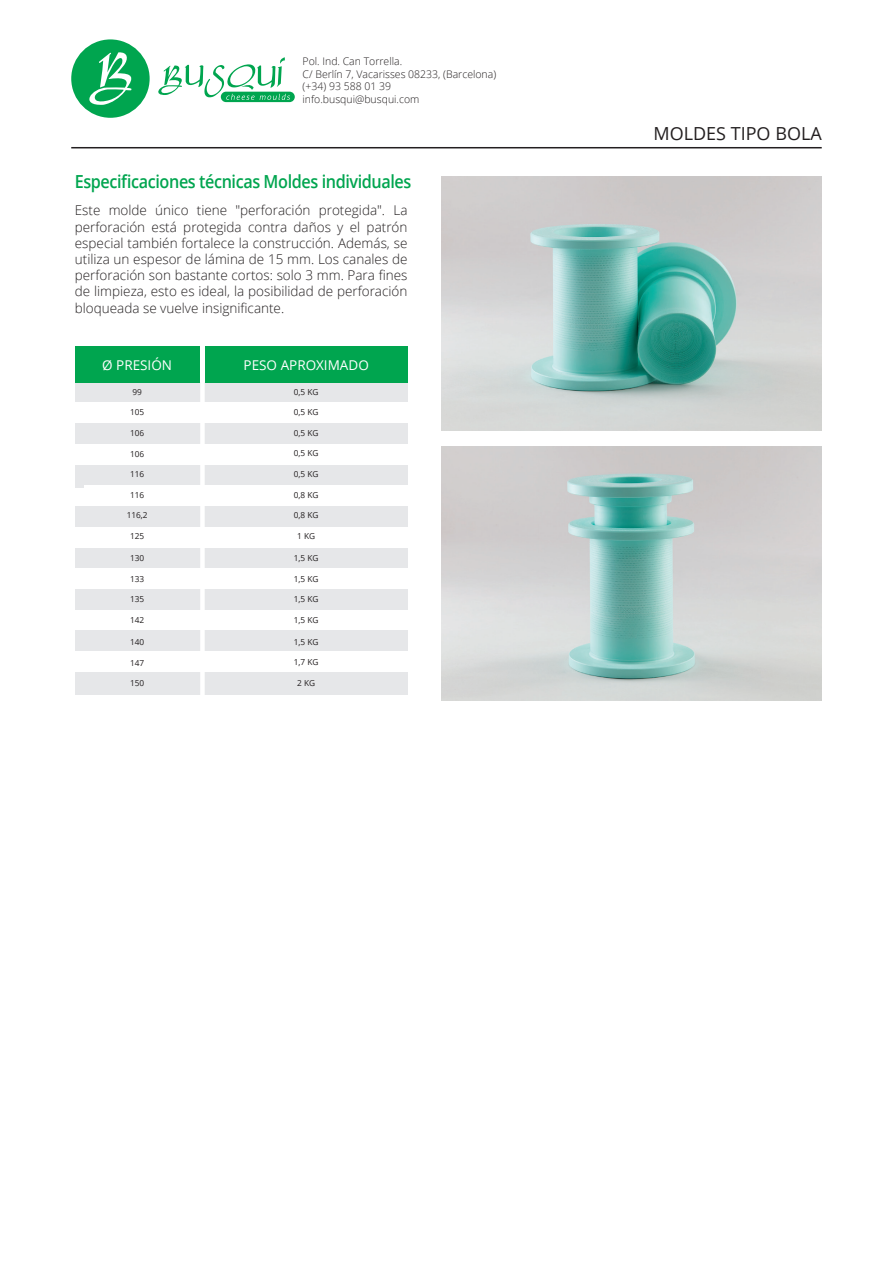
<style>
.page{position:relative;width:893px;height:1263px;background:#fff}
.page>*{position:absolute;margin:0;border:0;box-sizing:border-box;transform-origin:0 0}
.t1{font:600 18px "Open Sans";letter-spacing:-.025em;color:#00a54f;scale:.9 1}
.t2{font:18px "Open Sans";color:#231f20}
.t3{font:300 13.5px/16.2px "Open Sans";color:#231f20;text-align:justify}
.t4{font:13.5px "Open Sans";color:#fff}
.t5{font:300 10.5px/12.6px "Open Sans";color:#231f20}
.t6{font:8.25px "Open Sans";color:#231f20}
</style>
<div class="page">
<div style="left:75px;top:382px;width:332px;height:22px;background:#e6e7e9"></div>
<div style="left:75px;top:403px;width:332px;height:22px;background:#fff"></div>
<div style="left:75px;top:423px;width:332px;height:23px;background:#e6e7e9"></div>
<div style="left:75px;top:444px;width:332px;height:22px;background:#fff"></div>
<div style="left:75px;top:465px;width:332px;height:22px;background:#e6e7e9"></div>
<div style="left:84px;top:486px;width:332px;height:22px;background:#fff"></div>
<div style="left:75px;top:506px;width:332px;height:22px;background:#e6e7e9"></div>
<div style="left:75px;top:527px;width:332px;height:22px;background:#fff"></div>
<div style="left:75px;top:548px;width:332px;height:22px;background:#e6e7e9"></div>
<div style="left:75px;top:569px;width:332px;height:22px;background:#fff"></div>
<div style="left:75px;top:589px;width:332px;height:22px;background:#e6e7e9"></div>
<div style="left:75px;top:610px;width:332px;height:22px;background:#fff"></div>
<div style="left:75px;top:631px;width:332px;height:22px;background:#e6e7e9"></div>
<div style="left:75px;top:652px;width:332px;height:22px;background:#fff"></div>
<div style="left:75px;top:672px;width:332px;height:22px;background:#e6e7e9"></div>
<div style="left:221px;top:92px;width:74px;height:10px;background:#00a54f;border-radius:5px"></div>
<svg style="left:158px;top:57px;width:132px;height:43px"></svg>
<div style="left:71px;top:39px;width:79px;height:79px;background:#00a54f;border-radius:50%"></div>
<svg style="left:79px;top:52px;width:53px;height:54px"></svg>
<hr style="left:71px;top:147px;width:751px;height:1px;background:#231f20">
<div style="left:75px;top:347px;width:124px;height:36px;background:#00a54f"></div>
<div style="left:205px;top:347px;width:202px;height:36px;background:#00a54f"></div>
<div style="left:200px;top:347px;width:5px;height:893px;background:#fff"></div>
<img style="left:441px;top:177px;width:381px;height:254px">
<img style="left:441px;top:447px;width:381px;height:253px">
<p class="t5" style="left:303px;top:55px;width:195px">Pol. Ind. Can Torrella.<br>C/ Berlín 7, Vacarisses 08233, (Barcelona) (+34) 93 588 01 39 info.busqui@busqui.com</p>
<h1 class="t1" style="left:75px;top:169px;width:375px">Especificaciones técnicas Moldes individuales</h1>
<p class="t3" style="left:75px;top:202px;width:334px">Este molde único tiene "perforación protegida". La perforación está protegida contra daños y el patrón especial también fortalece la construcción. Además, se utiliza un espesor de lámina de 15 mm. Los canales de perforación son bastante cortos: solo 3 mm. Para fines de limpieza, esto es ideal, la posibilidad de perforación bloqueada se vuelve insignificante.</p>
<p class="t4" style="left:102px;top:356px;width:71px">Ø PRESIÓN</p>
<p class="t4" style="left:244px;top:356px;width:127px">PESO APROXIMADO</p>
<p class="t6" style="left:132px;top:386px;width:11px">99</p>
<p class="t6" style="left:130px;top:407px;width:16px">105</p>
<p class="t6" style="left:130px;top:427px;width:16px">106</p>
<p class="t6" style="left:130px;top:448px;width:16px">106</p>
<p class="t6" style="left:130px;top:469px;width:16px">116</p>
<p class="t6" style="left:130px;top:489px;width:16px">116</p>
<p class="t6" style="left:127px;top:510px;width:22px">116,2</p>
<p class="t6" style="left:130px;top:530px;width:16px">125</p>
<p class="t6" style="left:130px;top:552px;width:16px">130</p>
<p class="t6" style="left:130px;top:573px;width:16px">133</p>
<p class="t6" style="left:130px;top:594px;width:16px">135</p>
<p class="t6" style="left:130px;top:614px;width:16px">142</p>
<p class="t6" style="left:130px;top:636px;width:16px">140</p>
<p class="t6" style="left:130px;top:657px;width:16px">147</p>
<p class="t6" style="left:130px;top:677px;width:16px">150</p>
<p class="t6" style="left:294px;top:386px;width:26px">0,5 KG</p>
<p class="t6" style="left:294px;top:407px;width:26px">0,5 KG</p>
<p class="t6" style="left:294px;top:427px;width:26px">0,5 KG</p>
<p class="t6" style="left:294px;top:448px;width:26px">0,5 KG</p>
<p class="t6" style="left:294px;top:468px;width:26px">0,5 KG</p>
<p class="t6" style="left:294px;top:489px;width:26px">0,8 KG</p>
<p class="t6" style="left:294px;top:510px;width:26px">0,8 KG</p>
<p class="t6" style="left:297px;top:530px;width:20px">1 KG</p>
<p class="t6" style="left:294px;top:552px;width:26px">1,5 KG</p>
<p class="t6" style="left:294px;top:573px;width:26px">1,5 KG</p>
<p class="t6" style="left:294px;top:593px;width:26px">1,5 KG</p>
<p class="t6" style="left:294px;top:614px;width:26px">1,5 KG</p>
<p class="t6" style="left:294px;top:636px;width:26px">1,5 KG</p>
<p class="t6" style="left:294px;top:657px;width:26px">1,7 KG</p>
<p class="t6" style="left:297px;top:677px;width:20px">2 KG</p>
<h1 class="t2" style="left:653px;top:121px;width:170px">MOLDES TIPO BOLA</h1>
</div>
